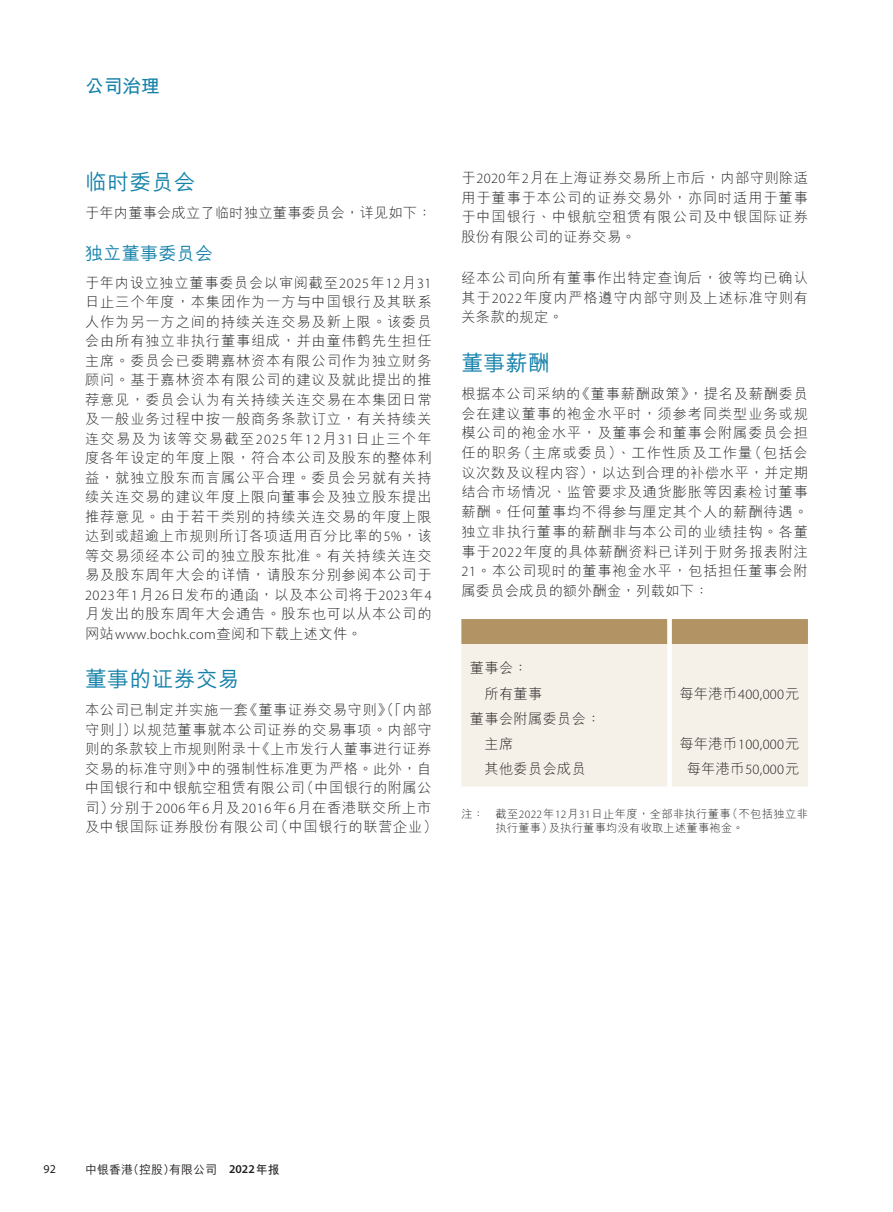
<style>
.page{position:relative;width:893px;height:1212px;background:#fff}
.page>*{position:absolute;margin:0;border:0;box-sizing:border-box;transform-origin:0 0}
.t1{font:500 21.75px "M Hei HKS";letter-spacing:.02em;color:#1581aa}
.t2{font:700 18.75px "M Hei HKS";color:#1581aa}
.t3{font:500 18px "M Hei HKS";letter-spacing:.02em;color:#1581aa}
.t4{font:300 14.25px/19.5px "M Hei HKS";letter-spacing:.045em;color:#231f20;text-align:justify}
.t5{font:300 14.25px "Myriad Pro";letter-spacing:.02em;color:#231f20}
.t6{font:300 14.25px "M Hei HKS";letter-spacing:.015em;color:#231f20}
.t7{font:300 14.25px/25.2px "M Hei HKS";letter-spacing:.02em;color:#231f20}
.t8{font:500 12px "M Hei HKS";color:#231f20}
.t9{font:12px "Myriad Pro";color:#231f20}
.t10{font:300 11.25px/13.5px "M Hei HKS";letter-spacing:.02em;color:#231f20}
.s1{font-family:"Myriad Pro"}
.s2{font-family:"M Hei HKS"}
.s3{font-family:"Myriad Pro";font-weight:600}
.s4{font-weight:700}
</style>
<div class="page">
<div style="left:461px;top:619px;width:347px;height:25px;background:#b29464"></div>
<div style="left:461px;top:644px;width:347px;height:142px;background:#f5f1e9"></div>
<h2 class="t2" style="left:85px;top:73px;width:76px">公司治理</h2>
<h1 class="t1" style="left:85px;top:166px;width:112px">臨時委員會</h1>
<p class="t6" style="left:85px;top:202px;width:348px">於年內董事會成立了臨時獨立董事委員會，詳見如下：</p>
<p class="t3" style="left:85px;top:240px;width:130px">獨立董事委員會</p>
<p class="t4" style="left:85px;top:272px;width:348px">於年內設立獨立董事委員會以審閱截至<span class="s1">2025</span>年<span class="s1">12</span>月<span class="s1">31</span>日止三個年度，本集團作為一方與中國銀行及其聯繫人作為另一方之間的持續關連交易及新上限。該委員會由所有獨立非執行董事組成，並由童偉鶴先生擔任主席。委員會已委聘嘉林資本有限公司作為獨立財務顧問。基於嘉林資本有限公司的建議及就此提出的推薦意見，委員會認為有關持續關連交易在本集團日常及一般業務過程中按一般商務條款訂立，有關持續關連交易及為該等交易截至<span class="s1">2025</span>年<span class="s1">12</span>月<span class="s1">31</span>日止三個年度各年設定的年度上限，符合本公司及股東的整體利益，就獨立股東而言屬公平合理。委員會另就有關持續關連交易的建議年度上限向董事會及獨立股東提出推薦意見。由於若干類別的持續關連交易的年度上限達到或超逾上市規則所訂各項適用百分比率的<span class="s1">5%</span>，該等交易須經本公司的獨立股東批准。有關持續關連交易及股東週年大會的詳情，請股東分別參閱本公司於<span class="s1">2023</span>年<span class="s1">1</span>月<span class="s1">26</span>日發佈的通函，以及本公司將於<span class="s1">2023</span>年<span class="s1">4</span>月發出的股東週年大會通告。股東也可以從本公司的</p>
<p class="t5" style="left:85px;top:626px;width:278px"><span class="s2">網站</span> www.bochk.com<span class="s2">查閱和下載上述文件。</span></p>
<h1 class="t1" style="left:85px;top:663px;width:156px">董事的證券交易</h1>
<p class="t4" style="left:85px;top:700px;width:354px;text-align:left">本公司已制定並實施一套《董事證券交易守則》（「內部守則」）以規範董事就本公司證券的交易事項。內部守則的條款較上市規則附錄十《上市發行人董事進行證券交易的標準守則》中的強制性標準更為嚴格。此外，自中國銀行和中銀航空租賃有限公司（中國銀行的附屬公司）分別於<span class="s1">2006</span>年<span class="s1">6</span>月及<span class="s1">2016</span>年<span class="s1">6</span>月在香港聯交所上市及中銀國際證券股份有限公司（中國銀行的聯營企業）</p>
<p class="t4" style="left:461px;top:167px;width:348px">於<span class="s1">2020</span>年<span class="s1">2</span>月在上海證券交易所上市後，內部守則除適用於董事於本公司的證券交易外，亦同時適用於董事於中國銀行、中銀航空租賃有限公司及中銀國際證券股份有限公司的證券交易。</p>
<p class="t4" style="left:461px;top:267px;width:348px">經本公司向所有董事作出特定查詢後，彼等均已確認其於<span class="s1">2022</span>年度內嚴格遵守內部守則及上述標準守則有關條款的規定。</p>
<h1 class="t1" style="left:461px;top:347px;width:90px">董事薪酬</h1>
<p class="t4" style="left:461px;top:383px;width:348px">根據本公司採納的《董事薪酬政策》，提名及薪酬委員會在建議董事的袍金水平時，須參考同類型業務或規模公司的袍金水平，及董事會和董事會附屬委員會擔任的職務（主席或委員）、工作性質及工作量（包括會議次數及議程內容），以達到合理的補償水平，並定期結合市場情況、監管要求及通貨膨脹等因素檢討董事薪酬。任何董事均不得參與釐定其個人的薪酬待遇。獨立非執行董事的薪酬非與本公司的業績掛鈎。各董事於<span class="s1">2022</span>年度的具體薪酬資料已詳列於財務報表附註<span class="s1">21</span>。本公司現時的董事袍金水平，包括擔任董事會附屬委員會成員的額外酬金，列載如下：</p>
<p class="t4" style="left:484px;top:655px;width:59px;line-height:25.2px;text-indent:-15px">董事會：所有董事</p>
<p class="t7" style="left:484px;top:706px;width:118px;text-indent:-15px">董事會附屬委員會：主席</p>
<p class="t5" style="left:679px;top:686px;width:122px"><span class="s2">每年港幣</span>400,000<span class="s2">元</span></p>
<p class="t5" style="left:679px;top:737px;width:122px"><span class="s2">每年港幣</span>100,000<span class="s2">元</span></p>
<p class="t7" style="left:484px;top:756px;width:103px">其他委員會成員</p>
<p class="t5" style="left:687px;top:762px;width:114px"><span class="s2">每年港幣</span>50,000<span class="s2">元</span></p>
<p class="t10" style="left:495px;top:807px;width:314px;text-indent:-34px">註： 截至<span class="s1">2022</span>年<span class="s1">12</span>月<span class="s1">31</span>日止年度，全部非執行董事（不包括獨立非執行董事）及執行董事均沒有收取上述董事袍金。</p>
<p class="t9" style="left:44px;top:1161px;width:14px">92</p>
<p class="t8" style="left:85px;top:1160px;width:196px">中銀香港（控股）有限公司 <span class="s3">2022</span><span class="s4">年報</span></p>
</div>
